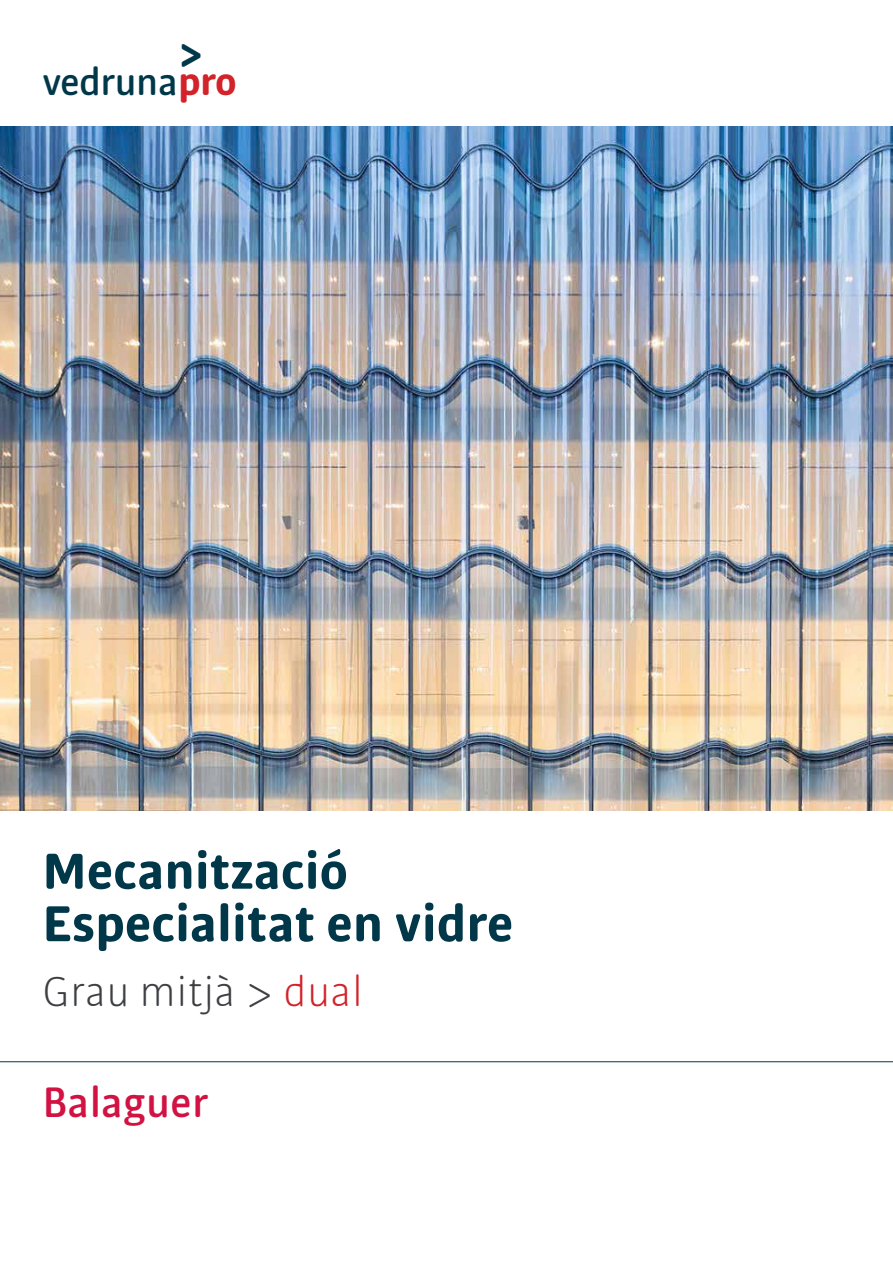
<style>
.page{position:relative;width:893px;height:1263px;background:#fff}
.page>*{position:absolute;margin:0;border:0;box-sizing:border-box;transform-origin:0 0}
.t1{font:700 54px/52.5px "Bulo Rounded";letter-spacing:.01em;color:#00384a}
.t2{font:300 45px "Bulo Rounded";letter-spacing:.01em;color:#3d3f42}
.t3{font:500 45px "Bulo Rounded";letter-spacing:.01em;color:#d11242}
.t4{font:500 40.8px "Bulo Rounded";letter-spacing:-.01em;color:#00384a}
.t5{font:700 38.25px "Bulo Rounded";color:#00384a}
.s1{font-weight:700;color:#d2232a}
.s2{color:#d2232a}
</style>
<div class="page">
<hr style="left:0;top:1061px;width:893px;height:1px;background:#023652">
<img style="left:0;top:126px;width:893px;height:684px">
<p class="t5" style="left:181px;top:31px;width:23px">&gt;</p>
<p class="t4" style="left:43px;top:56px;width:196px">vedruna<span class="s1">pro</span></p>
<p class="t1" style="left:43px;top:845px;width:472px">Mecanització<br>Especialitat en vidre</p>
<p class="t2" style="left:43px;top:965px;width:322px">Grau mitjà &gt; <span class="s2">dual</span></p>
<p class="t3" style="left:43px;top:1074px;width:167px">Balaguer</p>
</div>
